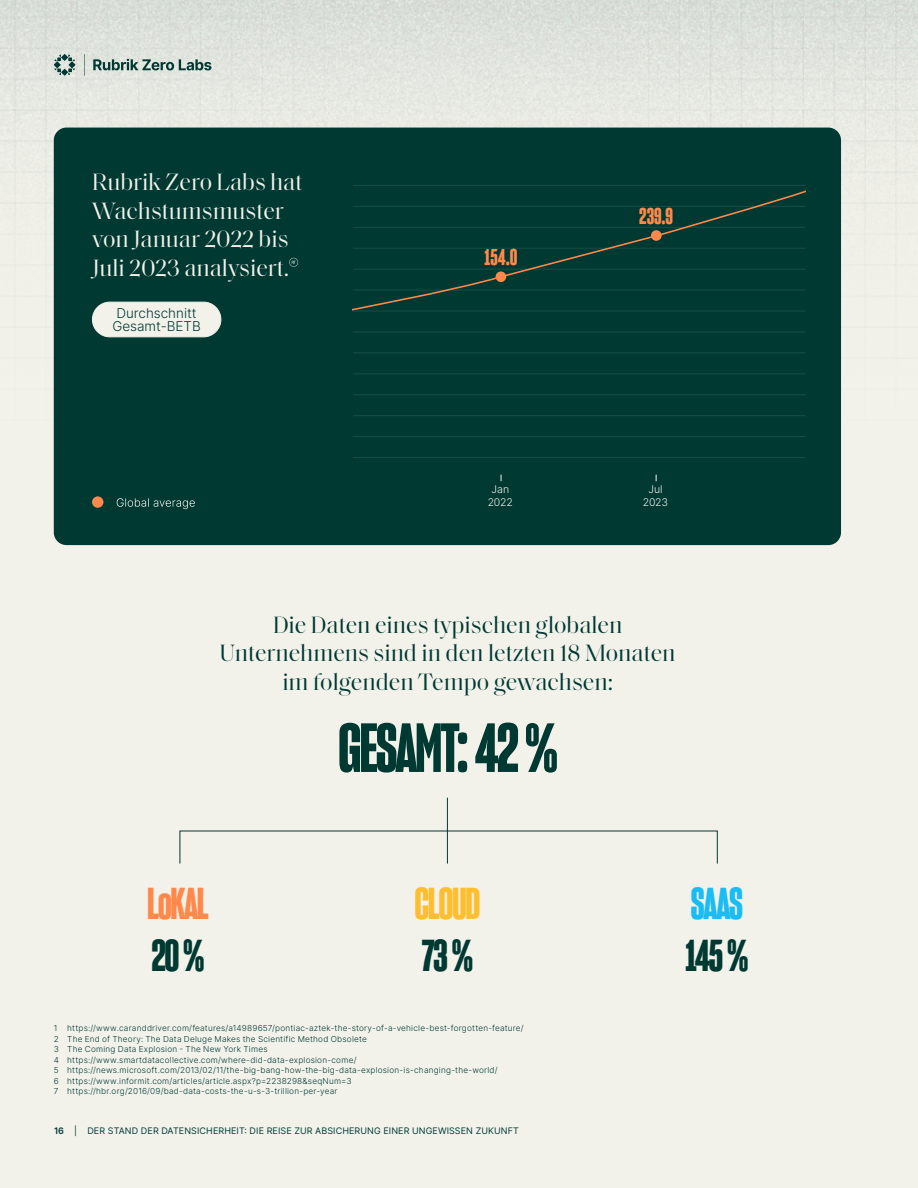
<style>
.page{position:relative;width:918px;height:1188px;background:#f2f2eb}
.page>*{position:absolute;margin:0;border:0;box-sizing:border-box;transform-origin:0 0}
.RZL3_-_Body_copy{font:67.5px "Sharp Grotesk Bold 12";letter-spacing:-.03em;color:#003832}
.RZL3_-_Body_copy-2{font:43.5px "Sharp Grotesk Bold 12";letter-spacing:-.03em;color:#003832}
.RZL3_-_Body_copy-3{font:43.5px "Sharp Grotesk Bold 12";letter-spacing:-.03em;color:#ff894b}
.RZL3_-_Body_copy-4{font:43.5px "Sharp Grotesk Bold 12";letter-spacing:-.03em;color:#ffbe2e}
.RZL3_-_Body_copy-5{font:43.5px "Sharp Grotesk Bold 12";color:#19bcf4}
.RZL3_-_Standfirst{font:24px/28.5px "Saol Display";color:#003832;text-align:center}
.RZL3_-_Standfirst-2{font:24px/28.5px "Saol Display";color:#f2f2eb}
.t1{font:22.2px "Sharp Grotesk Bold 12";color:#ff894b}
.RZL3_-_Standfirst-3{font:300 13.5px/13.5px "Inter";color:#003832;text-align:center}
.t2{font:300 10.65px/12.1px "Inter";letter-spacing:-.02em;color:#f2f2eb;text-align:center}
.t3{font:9px "Inter";letter-spacing:.01em;color:#003832}
.RZL3_-_Footnote{font:300 8.25px "Inter";letter-spacing:.025em;color:#003832}
.s1{font-weight:600}
</style>
<div class="page">
<hr style="left:917px;top:0;width:1px;height:1188px;background:#003832">
<hr style="left:917px;top:676px;width:1px;height:166px;background:#f2f2eb">
<hr style="left:447px;top:798px;width:1px;height:66px;background:#003832">
<img style="left:0;top:0;width:918px;height:552px">
<svg style="left:54px;top:54px;width:158px;height:22px"></svg>
<div style="left:54px;top:128px;width:787px;height:417px;background:#003832;border-radius:13px"></div>
<svg style="left:289px;top:258px;width:9px;height:9px"></svg>
<div style="left:92px;top:496px;width:11px;height:12px;background:#ff894b;border-radius:50%"></div>
<svg style="left:117px;top:498px;width:78px;height:11px"></svg>
<div style="left:92px;top:302px;width:129px;height:35px;background:#f2f2eb;border-radius:17px"></div>
<div style="left:92px;top:302px;width:129px;height:35px;border:1px solid #f2f2eb;border-radius:17px"></div>
<svg style="left:353px;top:331px;width:453px;height:151px"></svg>
<hr style="left:353px;top:185px;width:453px;height:1px;background:#1a4d47">
<hr style="left:353px;top:353px;width:453px;height:1px;background:#1a4d47">
<hr style="left:353px;top:394px;width:453px;height:1px;background:#1a4d47">
<hr style="left:353px;top:436px;width:453px;height:1px;background:#1a4d47">
<hr style="left:353px;top:457px;width:453px;height:1px;background:#1a4d47">
<hr style="left:353px;top:415px;width:453px;height:1px;background:#1a4d47">
<hr style="left:353px;top:374px;width:453px;height:1px;background:#1a4d47">
<hr style="left:353px;top:332px;width:453px;height:1px;background:#1a4d47">
<svg style="left:353px;top:190px;width:453px;height:122px"></svg>
<p class="RZL3_-_Standfirst-2" style="left:92px;top:166px;width:212px">Rubrik Zero Labs hat<br>Wachstumsmuster von Januar 2022 bis<br>Juli 2023 analysiert.</p>
<p class="RZL3_-_Standfirst-3" style="left:112px;top:306px;width:90px">Durchschnitt<br>Gesamt-BETB</p>
<p class="t1" style="left:485px;top:243px;width:34px">154.0</p>
<p class="t1" style="left:639px;top:202px;width:35px">239.9</p>
<p class="t2" style="left:488px;top:483px;width:27px">Jan<br>2022</p>
<p class="t2" style="left:643px;top:483px;width:27px">Jul<br>2023</p>
<p class="RZL3_-_Standfirst" style="left:220px;top:609px;width:457px">Die Daten eines typischen globalen<br>Unternehmens sind in den letzten 18 Monaten im folgenden Tempo gewachsen:</p>
<p class="RZL3_-_Body_copy" style="left:338px;top:705px;width:222px">GESAMT: 42%</p>
<p class="RZL3_-_Body_copy-3" style="left:147px;top:875px;width:64px">LoKAL</p>
<p class="RZL3_-_Body_copy-2" style="left:151px;top:928px;width:55px">20%</p>
<p class="RZL3_-_Body_copy-4" style="left:414px;top:875px;width:68px">CLOUD</p>
<p class="RZL3_-_Body_copy-2" style="left:422px;top:928px;width:53px">73%</p>
<p class="RZL3_-_Footnote" style="left:54px;top:1022px;width:471px">1 https://www.caranddriver.com/features/a14989657/pontiac-aztek-the-story-of-a-vehicle-best-forgotten-feature/</p>
<p class="RZL3_-_Footnote" style="left:54px;top:1033px;width:315px">2 The End of Theory: The Data Deluge Makes the Scientific Method Obsolete</p>
<p class="RZL3_-_Footnote" style="left:54px;top:1043px;width:215px">3 The Coming Data Explosion - The New York Times</p>
<p class="RZL3_-_Footnote" style="left:54px;top:1054px;width:304px">4 https://www.smartdatacollective.com/where-did-data-explosion-come/</p>
<p class="RZL3_-_Footnote" style="left:54px;top:1064px;width:445px">5 https://news.microsoft.com/2013/02/11/the-big-bang-how-the-big-data-explosion-is-changing-the-world/</p>
<p class="RZL3_-_Footnote" style="left:54px;top:1075px;width:300px">6 https://www.informit.com/articles/article.aspx?p=2238298&amp;seqNum=3</p>
<p class="RZL3_-_Footnote" style="left:54px;top:1085px;width:285px">7 https://hbr.org/2016/09/bad-data-costs-the-u-s-3-trillion-per-year</p>
<p class="t3" style="left:54px;top:1124px;width:467px"><span class="s1">16</span> | DER STAND DER DATENSICHERHEIT: DIE REISE ZUR ABSICHERUNG EINER UNGEWISSEN ZUKUNFT</p>
<p class="RZL3_-_Body_copy-5" style="left:691px;top:875px;width:54px">SAAS</p>
<p class="RZL3_-_Body_copy-2" style="left:685px;top:928px;width:65px">145%</p>
</div>
